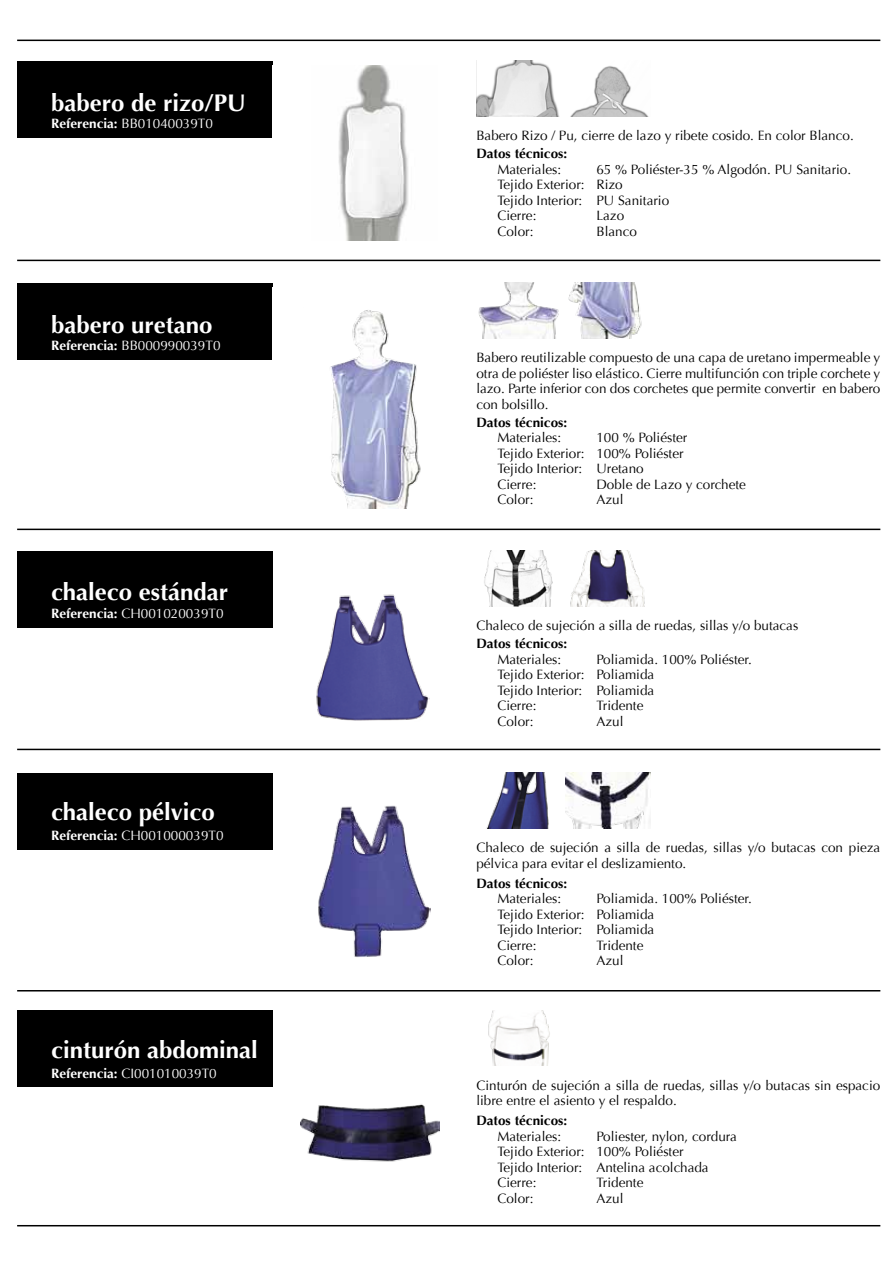
<style>
.page{position:relative;width:893px;height:1263px;background:#fff}
.page>*{position:absolute;margin:0;border:0;box-sizing:border-box;transform-origin:0 0}
.t1{font:700 24px "Optima";color:#fff}
.t2{font:13.5px/15.5px "Optima";color:#000}
.t3{font:13.5px "Optima";color:#fff}
.t4{font:700 13.5px "Optima";color:#000}
.s1{font-weight:700}
</style>
<div class="page">
<div style="left:17px;top:283px;width:255px;height:76px;background:#000"></div>
<div style="left:17px;top:61px;width:255px;height:76px;background:#000"></div>
<img style="left:338px;top:65px;width:70px;height:175px">
<img style="left:476px;top:61px;width:83px;height:55px">
<img style="left:571px;top:66px;width:77px;height:50px">
<img style="left:316px;top:594px;width:113px;height:127px">
<img style="left:484px;top:551px;width:69px;height:55px">
<img style="left:570px;top:551px;width:75px;height:55px">
<img style="left:318px;top:805px;width:112px;height:152px">
<img style="left:486px;top:773px;width:63px;height:55px">
<img style="left:566px;top:773px;width:85px;height:55px">
<img style="left:300px;top:1104px;width:139px;height:58px">
<img style="left:488px;top:1010px;width:62px;height:56px">
<img style="left:330px;top:310px;width:91px;height:198px">
<img style="left:478px;top:283px;width:81px;height:55px">
<img style="left:568px;top:283px;width:74px;height:55px">
<hr style="left:17px;top:260px;width:863px;height:1px;background:#000">
<hr style="left:17px;top:40px;width:863px;height:1px;background:#000">
<hr style="left:17px;top:529px;width:863px;height:1px;background:#000">
<hr style="left:17px;top:749px;width:863px;height:1px;background:#000">
<hr style="left:17px;top:990px;width:863px;height:1px;background:#000">
<hr style="left:17px;top:1225px;width:863px;height:1px;background:#000">
<div style="left:17px;top:551px;width:255px;height:76px;background:#000"></div>
<div style="left:17px;top:773px;width:255px;height:76px;background:#000"></div>
<div style="left:17px;top:1010px;width:255px;height:77px;background:#000"></div>
<h1 class="t1" style="left:51px;top:88px;width:196px">babero de rizo/PU</h1>
<p class="t3" style="left:51px;top:116px;width:163px"><span class="s1">Referencia:</span> BB01040039T0</p>
<h1 class="t1" style="left:51px;top:310px;width:163px">babero uretano</h1>
<p class="t3" style="left:51px;top:338px;width:171px"><span class="s1">Referencia:</span> BB000990039T0</p>
<h1 class="t1" style="left:51px;top:578px;width:178px">chaleco estándar</h1>
<p class="t3" style="left:51px;top:606px;width:174px"><span class="s1">Referencia:</span> CH001020039T0</p>
<h1 class="t1" style="left:51px;top:798px;width:165px">chaleco pélvico</h1>
<p class="t3" style="left:51px;top:828px;width:174px"><span class="s1">Referencia:</span> CH001000039T0</p>
<h1 class="t1" style="left:51px;top:1036px;width:208px">cinturón abdominal</h1>
<p class="t3" style="left:51px;top:1065px;width:167px"><span class="s1">Referencia:</span> CI001010039T0</p>
<p class="t2" style="left:476px;top:128px;width:379px">Babero Rizo / Pu, cierre de lazo y ribete cosido. En color Blanco.</p>
<p class="t4" style="left:476px;top:146px;width:92px">Datos técnicos:</p>
<p class="t2" style="left:497px;top:161px;width:65px">Materiales:</p>
<p class="t2" style="left:497px;top:161px;width:355px;text-indent:99px">65 % Poliéster-35 % Algodón. PU Sanitario.<br>Tejido Exterior: Rizo<br>Tejido Interior: PU Sanitario<br>Cierre:</p>
<p class="t2" style="left:596px;top:208px;width:29px">Lazo</p>
<p class="t2" style="left:497px;top:224px;width:38px">Color:</p>
<p class="t2" style="left:596px;top:224px;width:42px">Blanco</p>
<p class="t2" style="left:476px;top:350px;width:405px;text-align:justify">Babero reutilizable compuesto de una capa de uretano impermeable y otra de poliéster liso elástico. Cierre multifunción con triple corchete y lazo. Parte inferior con dos corchetes que permite convertir en babero con bolsillo.</p>
<p class="t4" style="left:476px;top:414px;width:92px">Datos técnicos:</p>
<p class="t2" style="left:497px;top:430px;width:65px">Materiales:</p>
<p class="t2" style="left:497px;top:430px;width:191px;text-indent:99px">100 % Poliéster<br>Tejido Exterior: 100% Poliéster<br>Tejido Interior: Uretano<br>Cierre:</p>
<p class="t2" style="left:596px;top:477px;width:151px">Doble de Lazo y corchete</p>
<p class="t2" style="left:497px;top:492px;width:38px">Color:</p>
<p class="t2" style="left:596px;top:492px;width:29px">Azul</p>
<p class="t2" style="left:476px;top:618px;width:323px">Chaleco de sujeción a silla de ruedas, sillas y/o butacas</p>
<p class="t4" style="left:476px;top:635px;width:92px">Datos técnicos:</p>
<p class="t2" style="left:497px;top:651px;width:65px">Materiales:</p>
<p class="t2" style="left:497px;top:651px;width:256px;text-indent:99px">Poliamida. 100% Poliéster.<br>Tejido Exterior: Poliamida<br>Tejido Interior: Poliamida<br>Cierre:</p>
<p class="t2" style="left:596px;top:698px;width:49px">Tridente</p>
<p class="t2" style="left:497px;top:713px;width:38px">Color:</p>
<p class="t2" style="left:596px;top:713px;width:29px">Azul</p>
<p class="t2" style="left:476px;top:840px;width:405px">Chaleco de sujeción a silla de ruedas, sillas y/o butacas con pieza pélvica para evitar el deslizamiento.</p>
<p class="t4" style="left:476px;top:875px;width:92px">Datos técnicos:</p>
<p class="t2" style="left:497px;top:891px;width:65px">Materiales:</p>
<p class="t2" style="left:497px;top:891px;width:256px;text-indent:99px">Poliamida. 100% Poliéster.<br>Tejido Exterior: Poliamida<br>Tejido Interior: Poliamida<br>Cierre:</p>
<p class="t2" style="left:596px;top:938px;width:49px">Tridente</p>
<p class="t2" style="left:497px;top:953px;width:38px">Color:</p>
<p class="t2" style="left:596px;top:953px;width:29px">Azul</p>
<p class="t2" style="left:476px;top:1078px;width:405px">Cinturón de sujeción a silla de ruedas, sillas y/o butacas sin espacio libre entre el asiento y el respaldo.</p>
<p class="t4" style="left:476px;top:1113px;width:92px">Datos técnicos:</p>
<p class="t2" style="left:497px;top:1129px;width:65px">Materiales:</p>
<p class="t2" style="left:497px;top:1129px;width:241px;text-indent:99px">Poliester, nylon, cordura<br>Tejido Exterior: 100% Poliéster<br>Tejido Interior: Antelina acolchada<br>Cierre:</p>
<p class="t2" style="left:596px;top:1175px;width:49px">Tridente</p>
<p class="t2" style="left:497px;top:1191px;width:38px">Color:</p>
<p class="t2" style="left:596px;top:1191px;width:29px">Azul</p>
</div>
